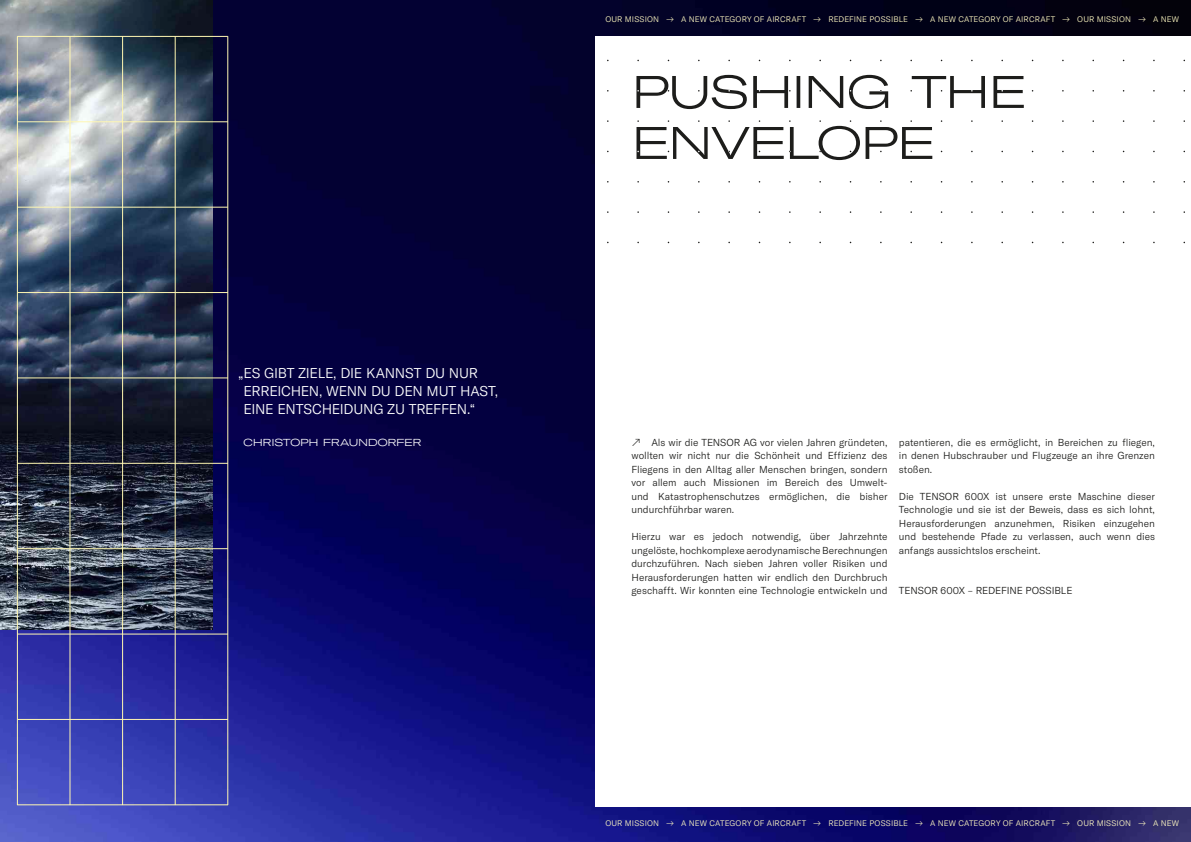
<style>
.page{position:relative;width:1191px;height:842px;background:#fff}
.page>*{position:absolute;margin:0;border:0;box-sizing:border-box;transform-origin:0 0}
.t1{font:300 14px/18px "GT America";letter-spacing:-.02em;color:#fff}
.t2{font:300 10px/13.5px "GT America";letter-spacing:-.005em;color:#1d1d1b;text-align:justify}
.t3{font:300 expanded 10px "GT America";letter-spacing:-.03em;color:#fff}
.t4{font:300 8px "GT America";letter-spacing:.015em;color:#fff9c3}
</style>
<div class="page">
<img style="left:0;top:0;width:1191px;height:842px">
<div style="left:595px;top:36px;width:596px;height:770px;background:#fff"></div>
<img style="left:0;top:0;width:213px;height:629px">
<hr style="left:17px;top:804px;width:211px;height:1px;background:#fff7b2">
<hr style="left:17px;top:463px;width:211px;height:1px;background:#fff7b2">
<hr style="left:17px;top:634px;width:211px;height:1px;background:#fff7b2">
<hr style="left:17px;top:292px;width:211px;height:1px;background:#fff7b2">
<hr style="left:17px;top:122px;width:211px;height:1px;background:#fff7b2">
<hr style="left:17px;top:719px;width:211px;height:1px;background:#fff7b2">
<hr style="left:17px;top:378px;width:211px;height:1px;background:#fff7b2">
<hr style="left:17px;top:548px;width:211px;height:1px;background:#fff7b2">
<hr style="left:17px;top:207px;width:211px;height:1px;background:#fff7b2">
<hr style="left:17px;top:36px;width:211px;height:1px;background:#fff7b2">
<hr style="left:17px;top:36px;width:1px;height:769px;background:#fff7b2">
<hr style="left:70px;top:36px;width:1px;height:769px;background:#fff7b2">
<hr style="left:122px;top:36px;width:1px;height:769px;background:#fff7b2">
<hr style="left:175px;top:36px;width:1px;height:769px;background:#fff7b2">
<hr style="left:227px;top:36px;width:1px;height:769px;background:#fff7b2">
<svg style="left:636px;top:75px;width:387px;height:85px"></svg>
<p class="t4" style="left:605px;top:14px;width:575px">OUR MISSION → A NEW CATEGORY OF AIRCRAFT → REDEFINE POSSIBLE → A NEW CATEGORY OF AIRCRAFT → OUR MISSION → A NEW</p>
<h1 class="t1" style="left:243px;top:364px;width:256px;text-indent:-5px">„ES GIBT ZIELE, DIE KANNST DU NUR<br>ERREICHEN, WENN DU DEN MUT HAST,<br>EINE ENTSCHEIDUNG ZU TREFFEN.“</h1>
<p class="t3" style="left:243px;top:436px;width:180px">CHRISTOPH FRAUNDORFER</p>
<p class="t2" style="left:631px;top:435px;width:257px">↗ Als wir die TENSOR AG vor vielen Jahren gründeten, wollten wir nicht nur die Schönheit und Effizienz des Fliegens in den Alltag aller Menschen bringen, sondern vor allem auch Missionen im Bereich des Umwelt&shy;und Katastrophenschutzes ermöglichen, die bisher undurchführbar waren.</p>
<p class="t2" style="left:631px;top:530px;width:258px">Hierzu war es jedoch notwendig, über Jahrzehnte ungelöste, hochkomplexe aerodynamische Berechnungen durchzuführen. Nach sieben Jahren voller Risiken und Herausforderungen hatten wir endlich den Durchbruch geschafft. Wir konnten eine Technologie entwickeln und</p>
<p class="t2" style="left:899px;top:435px;width:257px">patentieren, die es ermöglicht, in Bereichen zu fliegen, in denen Hubschrauber und Flugzeuge an ihre Grenzen stoßen.</p>
<p class="t2" style="left:899px;top:489px;width:257px">Die TENSOR 600X ist unsere erste Maschine dieser Technologie und sie ist der Beweis, dass es sich lohnt, Herausforderungen anzunehmen, Risiken einzugehen und bestehende Pfade zu verlassen, auch wenn dies anfangs aussichtslos erscheint.</p>
<p class="t2" style="left:899px;top:584px;width:175px">TENSOR 600X – REDEFINE POSSIBLE</p>
<p class="t4" style="left:605px;top:818px;width:575px">OUR MISSION → A NEW CATEGORY OF AIRCRAFT → REDEFINE POSSIBLE → A NEW CATEGORY OF AIRCRAFT → OUR MISSION → A NEW</p>
</div>
